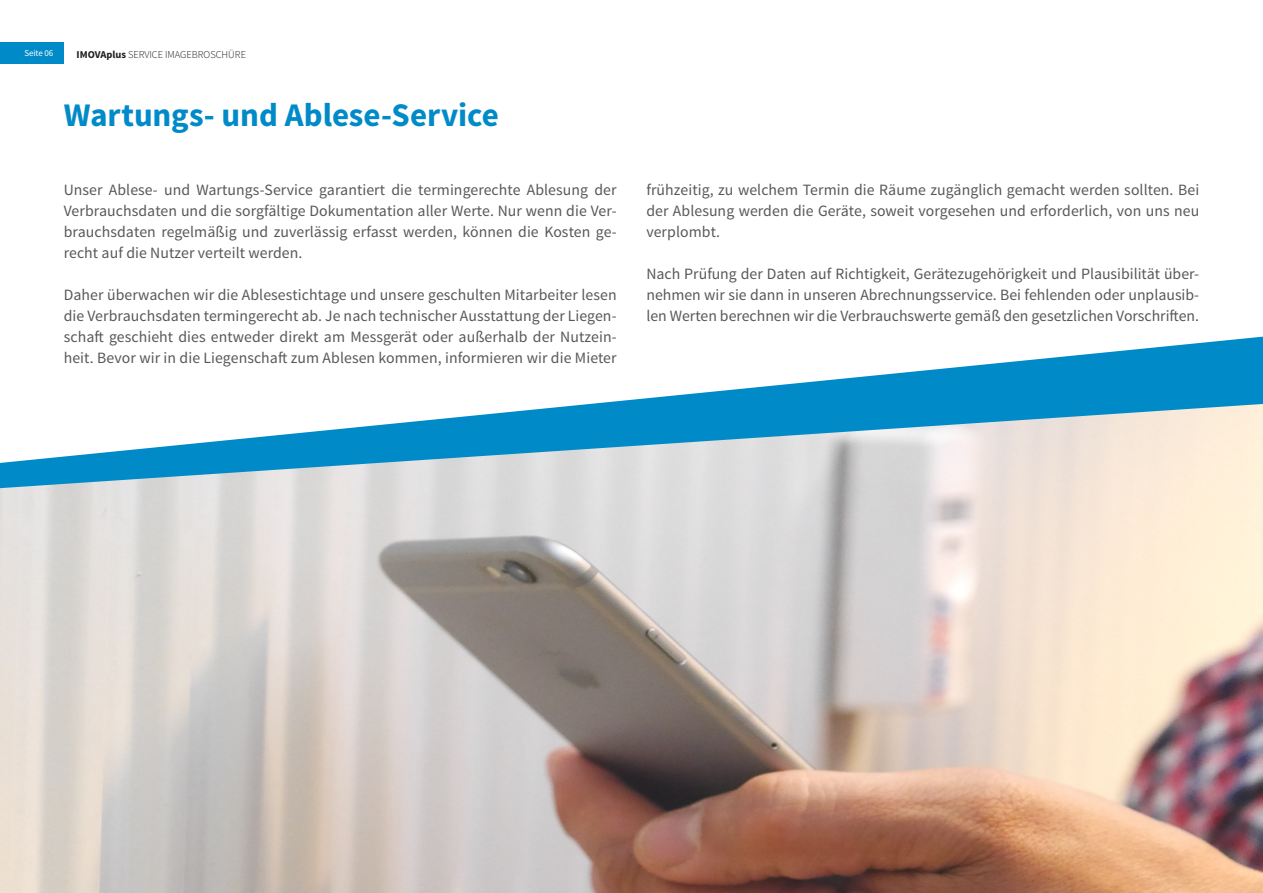
<style>
.page{position:relative;width:1263px;height:893px;background:#fff}
.page>*{position:absolute;margin:0;border:0;box-sizing:border-box;transform-origin:0 0}
.copy{font:700 33px "Source Sans Pro";letter-spacing:-.005em;color:#008bc8}
.t1{font:15.75px/21px "Source Sans Pro";letter-spacing:.005em;color:#57585a;text-align:justify}
.Copy_Block{font:300 10.5px "Source Sans Pro";color:#231f20}
.Copy_Block-2{font:9px "Source Sans Pro";letter-spacing:-.01em;color:#fff}
.s1{font-weight:700}
</style>
<div class="page">
<img style="left:0;top:488px;width:1263px;height:405px">
<svg style="left:0;top:337px;width:1263px;height:151px"></svg>
<div style="left:0;top:43px;width:64px;height:21px;background:#008bc8"></div>
<p class="Copy_Block-2" style="left:24px;top:48px;width:30px">Seite 06</p>
<p class="Copy_Block" style="left:77px;top:48px;width:171px"><span class="s1">IMOVAplus</span> SERVICE IMAGEBROSCHÜRE</p>
<p class="copy" style="left:64px;top:94px;width:437px">Wartungs- und Ablese-Service</p>
<p class="t1" style="left:64px;top:180px;width:554px">Unser Ablese- und Wartungs-Service garantiert die termingerechte Ablesung der Verbrauchsdaten und die sorgfältige Dokumentation aller Werte. Nur wenn die Ver&shy;brauchsdaten regelmäßig und zuverlässig erfasst werden, können die Kosten ge&shy;recht auf die Nutzer verteilt werden.</p>
<p class="t1" style="left:64px;top:285px;width:554px">Daher überwachen wir die Ablesestichtage und unsere geschulten Mitarbeiter lesen die Verbrauchsdaten termingerecht ab. Je nach technischer Ausstattung der Liegen&shy;schaft geschieht dies entweder direkt am Messgerät oder außerhalb der Nutzein&shy;heit. Bevor wir in die Liegenschaft zum Ablesen kommen, informieren wir die Mieter</p>
<p class="t1" style="left:646px;top:180px;width:554px">frühzeitig, zu welchem Termin die Räume zugänglich gemacht werden sollten. Bei der Ablesung werden die Geräte, soweit vorgesehen und erforderlich, von uns neu verplombt.</p>
<p class="t1" style="left:646px;top:264px;width:554px">Nach Prüfung der Daten auf Richtigkeit, Gerätezugehörigkeit und Plausibilität über&shy;nehmen wir sie dann in unseren Abrechnungsservice. Bei fehlenden oder unplausib&shy;len Werten berechnen wir die Verbrauchswerte gemäß den gesetzlichen Vorschriften.</p>
</div>
